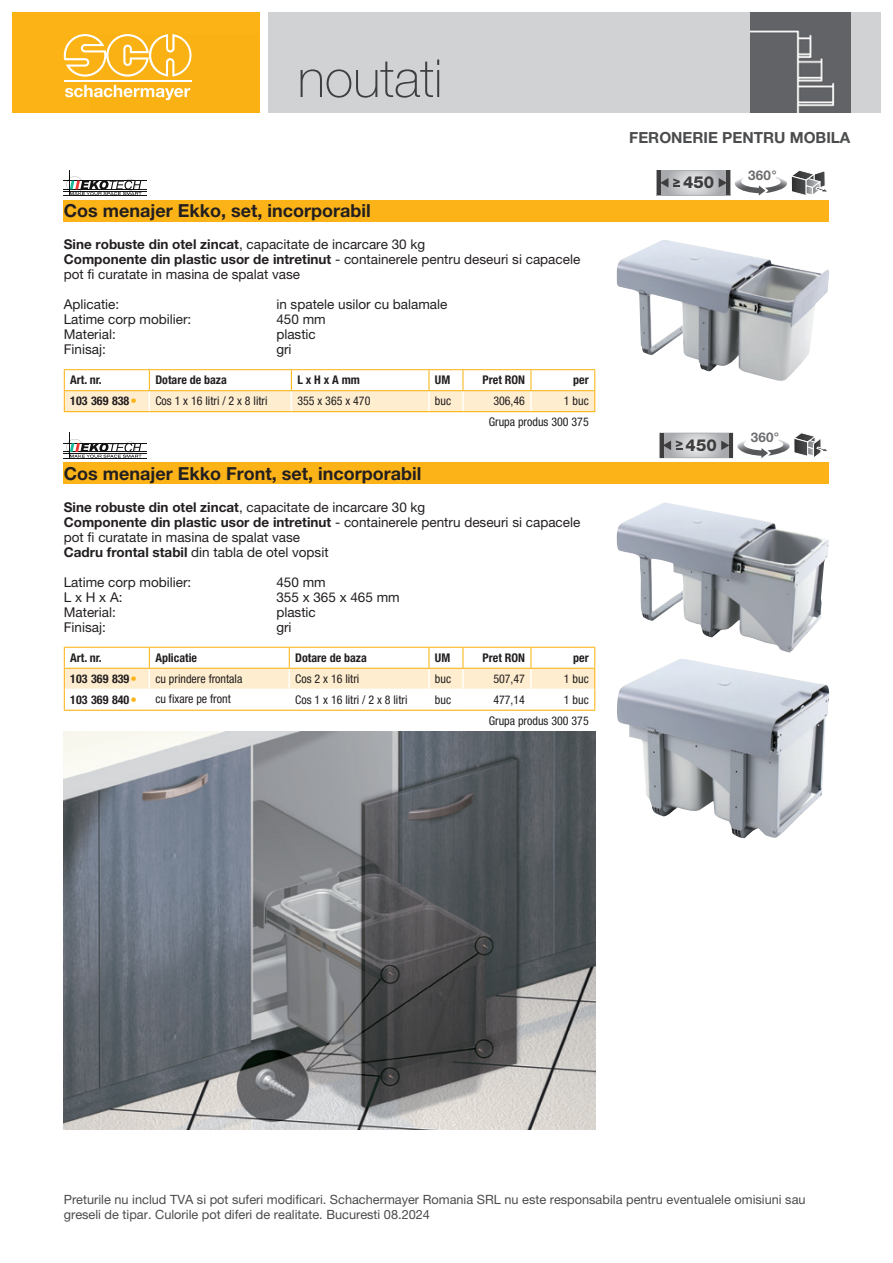
<style>
.page{position:relative;width:893px;height:1263px;background:#fff}
.page>*{position:absolute;margin:0;border:0;box-sizing:border-box;transform-origin:0 0}
.t1{font:100 52.5px "Helvetica Neue LT Pro";color:#4b4c4d}
.ProduktgruppeName{font:700 18px "Helvetica Neue LT Pro";color:#231f20}
.t2{font:800 16.5px "Helvetica Neue LT Pro";color:#3e3e3f}
.t3{font:700 15.3px "Helvetica Neue LT Pro";color:#4b4c4d}
.ProduktblockAbsatz{font:13.5px/15px "Helvetica Neue LT Pro";color:#231f20}
.ProduktblockMerkmale{font:13.5px "Helvetica Neue LT Pro";color:#231f20}
.t4{font:700 13.35px "Helvetica Neue LT Pro";letter-spacing:.02em;color:#6c6d70}
.t5{font:12.75px/14.4px "Helvetica Neue LT Pro";color:#4b4c4d}
.TabellenZelleLinks{font:condensed 12px "Helvetica Neue LT Pro";color:#231f20}
.TabellenKopfLinks{font:700 condensed 12px "Helvetica Neue LT Pro";color:#231f20}
.TabellenFuss{font:condensed 12px "Helvetica Neue LT Pro";color:#231f20}
.TabellenZelleRechts{font:condensed 12px "Helvetica Neue LT Pro";color:#231f20}
.TabellenZelleArtNr{font:700 condensed 12px "Helvetica Neue LT Pro";color:#231f20}
.TabellenKopfRechts{font:700 condensed 12px "Helvetica Neue LT Pro";color:#231f20}
.TabellenZelleArtNr-2{font:4.5px "Webdings";color:#fbb316}
.s1{font-weight:700}
</style>
<div class="page">
<div style="left:13px;top:13px;width:246px;height:100px;background:#fcb315"></div>
<div style="left:89px;top:34px;width:170px;height:79px;background:#fab113"></div>
<div style="left:268px;top:13px;width:612px;height:100px;background:#d1d2d4"></div>
<svg style="left:64px;top:34px;width:128px;height:43px;background:#fbc248"></svg>
<svg style="left:65px;top:85px;width:125px;height:15px"></svg>
<hr style="left:64px;top:81px;width:128px;height:1px;background:#fff">
<img style="left:750px;top:13px;width:100px;height:100px">
<svg style="left:656px;top:170px;width:171px;height:26px"></svg>
<hr style="left:64px;top:369px;width:85px;height:1px;background:#fbb316">
<hr style="left:149px;top:369px;width:142px;height:1px;background:#fbb316">
<hr style="left:291px;top:369px;width:138px;height:1px;background:#fbb316">
<hr style="left:429px;top:369px;width:34px;height:1px;background:#fbb316">
<hr style="left:463px;top:369px;width:68px;height:1px;background:#fbb316">
<hr style="left:531px;top:369px;width:64px;height:1px;background:#fbb316">
<div style="left:64px;top:200px;width:765px;height:21px;background:#fbb318"></div>
<hr style="left:64px;top:191px;width:83px;height:1px;background:#121312">
<hr style="left:64px;top:189px;width:83px;height:1px;background:#121312">
<hr style="left:64px;top:181px;width:83px;height:1px;background:#121312">
<hr style="left:64px;top:195px;width:83px;height:1px;background:#121312">
<svg style="left:67px;top:170px;width:75px;height:26px"></svg>
<img style="left:617px;top:240px;width:212px;height:141px">
<svg style="left:659px;top:432px;width:168px;height:26px"></svg>
<svg style="left:64px;top:647px;width:531px;height:63px"></svg>
<hr style="left:463px;top:647px;width:68px;height:1px;background:#fbb316">
<hr style="left:531px;top:647px;width:64px;height:1px;background:#fbb316">
<hr style="left:463px;top:668px;width:68px;height:1px;background:#fbb316">
<hr style="left:531px;top:668px;width:64px;height:1px;background:#fbb316">
<hr style="left:64px;top:710px;width:85px;height:1px;background:#fbb316">
<hr style="left:149px;top:710px;width:140px;height:1px;background:#fbb316">
<hr style="left:289px;top:710px;width:140px;height:1px;background:#fbb316">
<hr style="left:429px;top:710px;width:34px;height:1px;background:#fbb316">
<hr style="left:463px;top:710px;width:68px;height:1px;background:#fbb316">
<hr style="left:531px;top:710px;width:64px;height:1px;background:#fbb316">
<hr style="left:65px;top:689px;width:84px;height:1px;background:#fff">
<hr style="left:149px;top:689px;width:140px;height:1px;background:#fff">
<hr style="left:289px;top:689px;width:140px;height:1px;background:#fff">
<hr style="left:429px;top:689px;width:34px;height:1px;background:#fff">
<hr style="left:463px;top:689px;width:68px;height:1px;background:#fff">
<hr style="left:531px;top:689px;width:63px;height:1px;background:#fff">
<div style="left:64px;top:462px;width:765px;height:22px;background:#fbb318"></div>
<hr style="left:64px;top:458px;width:83px;height:1px;background:#121312">
<svg style="left:64px;top:370px;width:531px;height:88px"></svg>
<img style="left:617px;top:502px;width:212px;height:150px">
<img style="left:617px;top:659px;width:212px;height:179px">
<img style="left:64px;top:731px;width:531px;height:399px">
<h1 class="t1" style="left:298px;top:48px;width:146px">noutati</h1>
<p class="ProduktgruppeName" style="left:64px;top:199px;width:308px">Cos menajer Ekko, set, incorporabil</p>
<p class="ProduktblockAbsatz" style="left:64px;top:237px;width:363px"><span class="s1">Sine robuste din otel zincat</span>, capacitate de incarcare 30 kg</p>
<p class="ProduktblockAbsatz" style="left:64px;top:252px;width:518px"><span class="s1">Componente din plastic usor de intretinut</span> - containerele pentru deseuri si capacele pot fi curatate in masina de spalat vase</p>
<p class="ProduktblockMerkmale" style="left:64px;top:296px;width:57px">Aplicatie:</p>
<p class="ProduktblockMerkmale" style="left:276px;top:296px;width:173px">in spatele usilor cu balamale</p>
<p class="ProduktblockMerkmale" style="left:64px;top:311px;width:129px">Latime corp mobilier:</p>
<p class="ProduktblockMerkmale" style="left:276px;top:311px;width:51px">450 mm</p>
<p class="ProduktblockMerkmale" style="left:64px;top:326px;width:54px">Material:</p>
<p class="ProduktblockMerkmale" style="left:276px;top:326px;width:41px">plastic</p>
<p class="ProduktblockMerkmale" style="left:64px;top:341px;width:43px">Finisaj:</p>
<p class="ProduktblockMerkmale" style="left:276px;top:341px;width:17px">gri</p>
<p class="TabellenKopfLinks" style="left:70px;top:373px;width:33px">Art. nr.</p>
<p class="TabellenKopfLinks" style="left:155px;top:373px;width:73px">Dotare de baza</p>
<p class="TabellenKopfLinks" style="left:297px;top:373px;width:64px">L x H x A mm</p>
<p class="TabellenKopfLinks" style="left:435px;top:373px;width:17px">UM</p>
<p class="TabellenKopfRechts" style="left:483px;top:373px;width:44px">Pret RON</p>
<p class="TabellenKopfRechts" style="left:573px;top:373px;width:17px">per</p>
<p class="TabellenZelleArtNr" style="left:70px;top:394px;width:61px">103 369 838</p>
<p class="TabellenZelleArtNr-2" style="left:132px;top:399px;width:6px">■</p>
<p class="TabellenZelleLinks" style="left:155px;top:394px;width:114px">Cos 1 x 16 litri / 2 x 8 litri</p>
<p class="TabellenZelleLinks" style="left:297px;top:394px;width:75px">355 x 365 x 470</p>
<p class="TabellenZelleLinks" style="left:435px;top:394px;width:18px">buc</p>
<p class="TabellenZelleRechts" style="left:493px;top:394px;width:33px">306,46</p>
<p class="TabellenZelleRechts" style="left:564px;top:394px;width:26px">1 buc</p>
<p class="TabellenFuss" style="left:489px;top:415px;width:102px">Grupa produs 300 375</p>
<p class="ProduktgruppeName" style="left:64px;top:462px;width:359px">Cos menajer Ekko Front, set, incorporabil</p>
<p class="ProduktblockAbsatz" style="left:64px;top:500px;width:518px"><span class="s1">Sine robuste din otel zincat</span>, capacitate de incarcare 30 kg<br><span class="s1">Componente din plastic usor de intretinut</span> - containerele pentru deseuri si capacele pot fi curatate in masina de spalat vase<br><span class="s1">Cadru frontal stabil</span> din tabla de otel vopsit</p>
<p class="ProduktblockMerkmale" style="left:64px;top:574px;width:129px">Latime corp mobilier:</p>
<p class="ProduktblockMerkmale" style="left:276px;top:574px;width:51px">450 mm</p>
<p class="ProduktblockMerkmale" style="left:64px;top:589px;width:60px">L x H x A:</p>
<p class="ProduktblockMerkmale" style="left:276px;top:589px;width:125px">355 x 365 x 465 mm</p>
<p class="ProduktblockMerkmale" style="left:64px;top:604px;width:54px">Material:</p>
<p class="ProduktblockMerkmale" style="left:276px;top:604px;width:41px">plastic</p>
<p class="ProduktblockMerkmale" style="left:64px;top:619px;width:43px">Finisaj:</p>
<p class="ProduktblockMerkmale" style="left:276px;top:619px;width:17px">gri</p>
<p class="TabellenKopfLinks" style="left:70px;top:650px;width:33px">Art. nr.</p>
<p class="TabellenKopfLinks" style="left:155px;top:650px;width:43px">Aplicatie</p>
<p class="TabellenKopfLinks" style="left:295px;top:650px;width:73px">Dotare de baza</p>
<p class="TabellenKopfLinks" style="left:435px;top:650px;width:17px">UM</p>
<p class="TabellenKopfRechts" style="left:483px;top:650px;width:44px">Pret RON</p>
<p class="TabellenKopfRechts" style="left:573px;top:650px;width:17px">per</p>
<p class="TabellenZelleArtNr" style="left:70px;top:671px;width:61px">103 369 839</p>
<p class="TabellenZelleArtNr-2" style="left:132px;top:676px;width:6px">■</p>
<p class="TabellenZelleLinks" style="left:155px;top:672px;width:89px">cu prindere frontala</p>
<p class="TabellenZelleLinks" style="left:295px;top:672px;width:66px">Cos 2 x 16 litri</p>
<p class="TabellenZelleLinks" style="left:435px;top:672px;width:18px">buc</p>
<p class="TabellenZelleRechts" style="left:493px;top:672px;width:33px">507,47</p>
<p class="TabellenZelleRechts" style="left:564px;top:672px;width:26px">1 buc</p>
<p class="TabellenZelleArtNr" style="left:70px;top:692px;width:61px">103 369 840</p>
<p class="TabellenZelleArtNr-2" style="left:132px;top:697px;width:6px">■</p>
<p class="TabellenZelleLinks" style="left:155px;top:692px;width:77px">cu fixare pe front</p>
<p class="TabellenZelleLinks" style="left:295px;top:693px;width:114px">Cos 1 x 16 litri / 2 x 8 litri</p>
<p class="TabellenZelleLinks" style="left:435px;top:693px;width:18px">buc</p>
<p class="TabellenZelleRechts" style="left:493px;top:693px;width:33px">477,14</p>
<p class="TabellenZelleRechts" style="left:564px;top:693px;width:26px">1 buc</p>
<p class="TabellenFuss" style="left:489px;top:714px;width:102px">Grupa produs 300 375</p>
<p class="t3" style="left:629px;top:128px;width:223px">FERONERIE PENTRU MOBILA</p>
<p class="t2" style="left:673px;top:172px;width:43px"><sup>&gt;</sup> 450</p>
<p class="t4" style="left:748px;top:167px;width:30px">360°</p>
<p class="t2" style="left:675px;top:435px;width:43px"><sup>&gt;</sup> 450</p>
<p class="t4" style="left:751px;top:429px;width:30px">360°</p>
<p class="t5" style="left:64px;top:1192px;width:743px">Preturile nu includ TVA si pot suferi modificari. Schachermayer Romania SRL nu este responsabila pentru eventualele omisiuni sau greseli de tipar. Culorile pot diferi de realitate. Bucuresti 08.2024</p>
</div>
